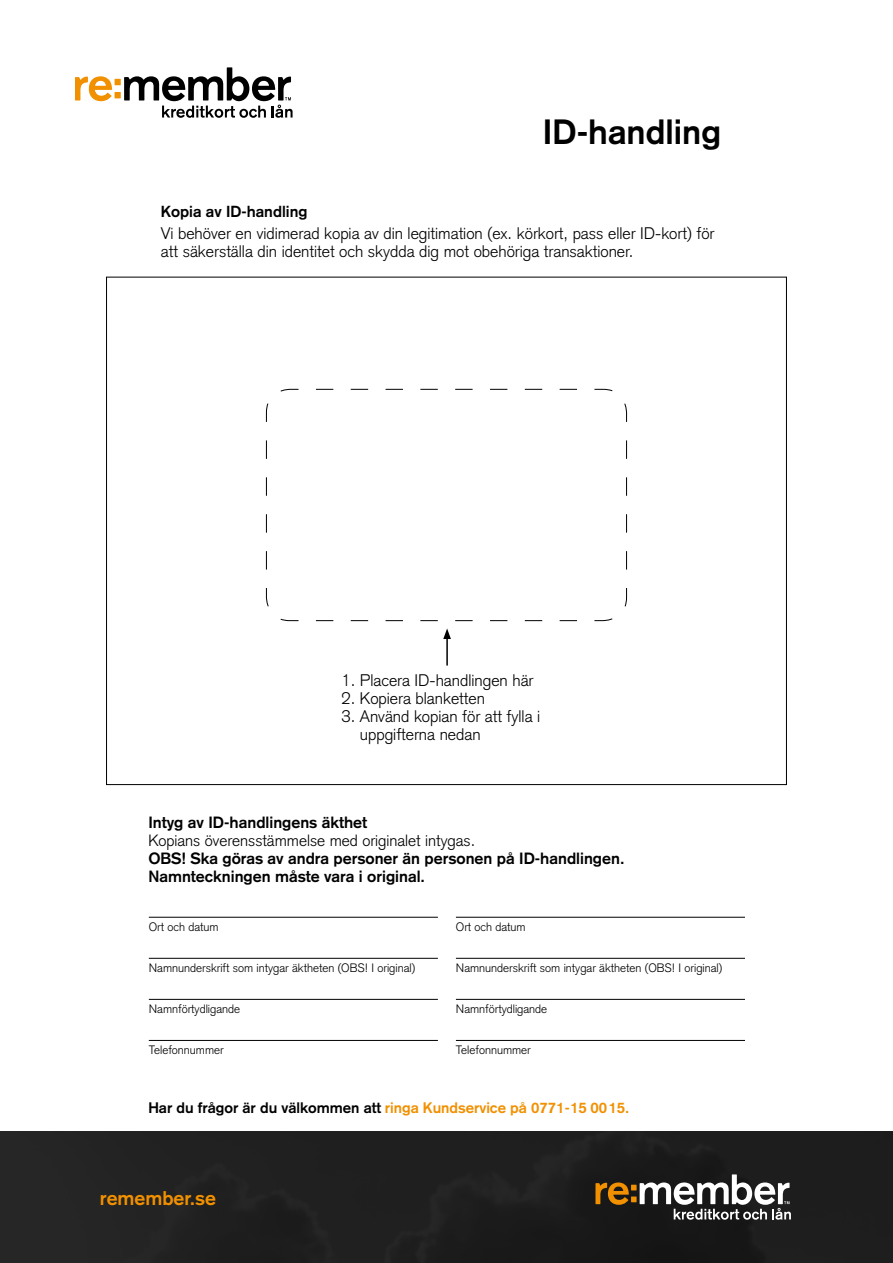
<style>
.page{position:relative;width:893px;height:1263px;background:#fff}
.page>*{position:absolute;margin:0;border:0;box-sizing:border-box;transform-origin:0 0}
.t1{font:700 34.5px "Akzidenz Grotesk";color:#000}
.t2{font:700 19.5px "Akzidenz Grotesk";color:#f19000}
.t3{font:300 16.5px/18px "Akzidenz Grotesk";color:#000}
.t4{font:700 16.05px/18px "Akzidenz Grotesk";color:#000}
.t5{font:300 16.05px "Akzidenz Grotesk";color:#000}
.t6{font:700 15.75px "Akzidenz Grotesk";color:#000}
.t7{font:700 15px "Akzidenz Grotesk";color:#f19000}
.t8{font:300 12px "Akzidenz Grotesk";color:#000}
.s1{color:#000}
</style>
<div class="page">
<div style="left:0;top:1131px;width:893px;height:132px;background:#1f1f1f"></div>
<svg style="left:595px;top:1174px;width:196px;height:46px"></svg>
<svg style="left:75px;top:67px;width:218px;height:51px"></svg>
<svg style="left:266px;top:388px;width:361px;height:233px"></svg>
<hr style="left:149px;top:917px;width:289px;height:1px;background:#000">
<hr style="left:149px;top:958px;width:289px;height:1px;background:#000">
<hr style="left:149px;top:999px;width:289px;height:1px;background:#000">
<hr style="left:149px;top:1040px;width:289px;height:1px;background:#000">
<hr style="left:456px;top:917px;width:289px;height:1px;background:#000">
<hr style="left:456px;top:958px;width:289px;height:1px;background:#000">
<hr style="left:456px;top:999px;width:289px;height:1px;background:#000">
<hr style="left:456px;top:1040px;width:289px;height:1px;background:#000">
<hr style="left:446px;top:637px;width:2px;height:28px;background:#000">
<svg style="left:443px;top:628px;width:8px;height:11px"></svg>
<h1 class="t1" style="left:543px;top:111px;width:180px">ID-handling</h1>
<p class="t6" style="left:161px;top:202px;width:148px">Kopia av ID-handling</p>
<p class="t3" style="left:161px;top:225px;width:555px">Vi behöver en vidimerad kopia av din legitimation (ex. körkort, pass eller ID-kort) för att säkerställa din identitet och skydda dig mot obehöriga transaktioner.</p>
<p class="t3" style="left:342px;top:671px;width:193px">1. Placera ID-handlingen här</p>
<p class="t3" style="left:342px;top:689px;width:145px">2. Kopiera blanketten</p>
<p class="t3" style="left:360px;top:707px;width:182px;text-indent:-18px">3. Använd kopian för att fylla i uppgifterna nedan</p>
<p class="t4" style="left:148px;top:813px;width:220px">Intyg av ID-handlingens äkthet</p>
<p class="t5" style="left:148px;top:831px;width:328px">Kopians överensstämmelse med originalet intygas.</p>
<p class="t4" style="left:148px;top:849px;width:478px">OBS! Ska göras av andra personer än personen på ID-handlingen.<br>Namnteckningen måste vara i original.</p>
<p class="t8" style="left:149px;top:920px;width:71px">Ort och datum</p>
<p class="t8" style="left:149px;top:961px;width:268px">Namnunderskrift som intygar äktheten (OBS! I original)</p>
<p class="t8" style="left:149px;top:1002px;width:93px">Namnförtydligande</p>
<p class="t8" style="left:149px;top:1043px;width:76px">Telefonnummer</p>
<p class="t8" style="left:456px;top:920px;width:71px">Ort och datum</p>
<p class="t8" style="left:456px;top:961px;width:268px">Namnunderskrift som intygar äktheten (OBS! I original)</p>
<p class="t8" style="left:456px;top:1002px;width:93px">Namnförtydligande</p>
<p class="t8" style="left:456px;top:1043px;width:76px">Telefonnummer</p>
<p class="t7" style="left:148px;top:1099px;width:483px"><span class="s1">Har du frågor är du välkommen att</span> ringa Kundservice på 0771-15 00 15.</p>
<p class="t2" style="left:100px;top:1186px;width:117px">remember.se</p>
</div>
